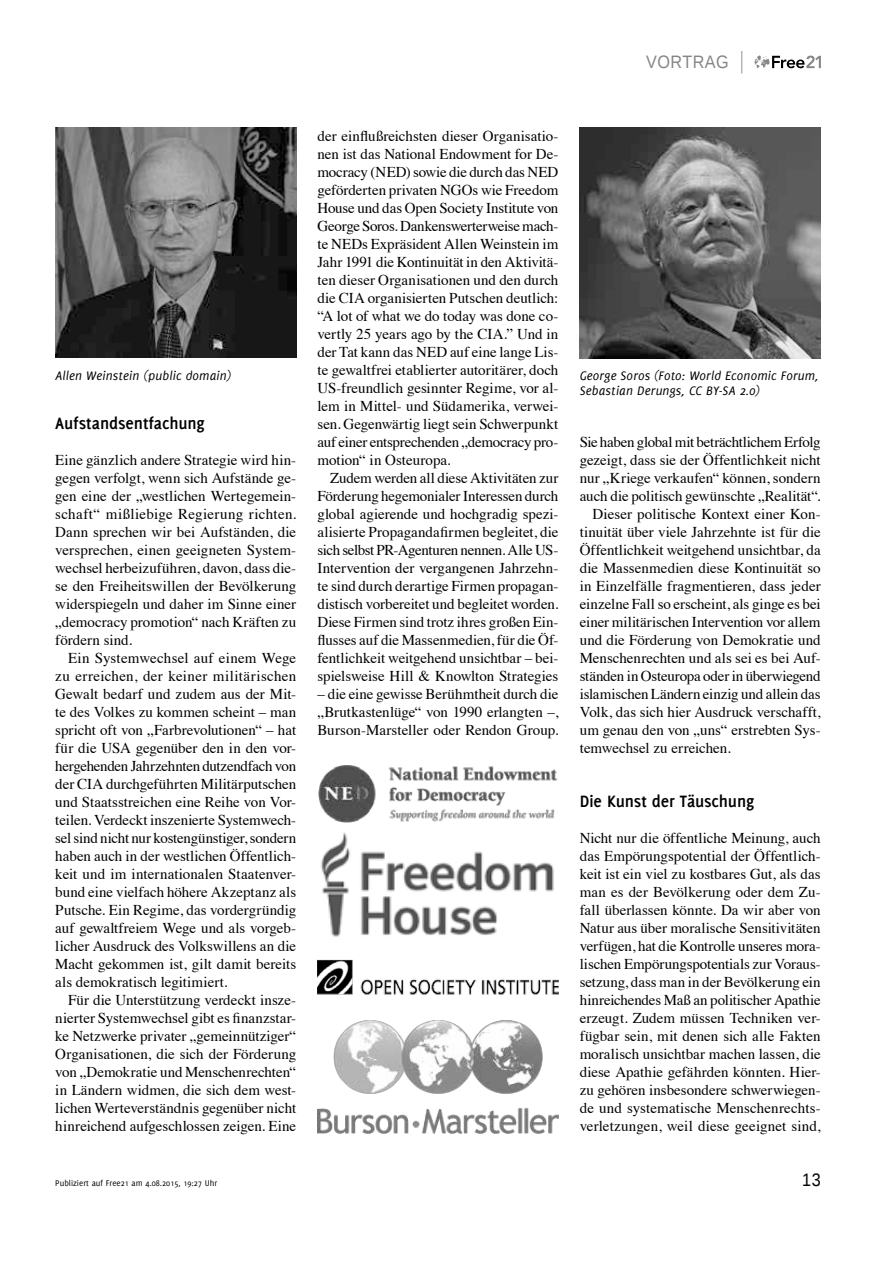
<style>
.page{position:relative;width:893px;height:1263px;background:#fff}
.page>*{position:absolute;margin:0;border:0;box-sizing:border-box;transform-origin:0 0}
.t1{font:700 18px "Delicious";letter-spacing:-.005em;color:#000}
.t2{font:18px "Liberation Sans";letter-spacing:.03em;color:#868686;scale:.9 1}
.t3{font:18px "Liberation Sans";color:#000;scale:.9 1}
.t4{font:15px/18px "Times";letter-spacing:-.005em;color:#000;text-align:justify}
.t5{font:15px "Times";letter-spacing:-.025em;color:#000}
.t6{font:italic 13.5px/15px "Delicious";letter-spacing:.01em;color:#000}
.t7{font:9px "Delicious";color:#000}
</style>
<div class="page">
<svg style="left:755px;top:55px;width:66px;height:13px"></svg>
<svg style="left:741px;top:51px;width:1px;height:23px"></svg>
<img style="left:580px;top:128px;width:241px;height:230px">
<img style="left:55px;top:128px;width:241px;height:229px">
<img style="left:318px;top:765px;width:240px;height:58px">
<img style="left:317px;top:959px;width:241px;height:37px">
<img style="left:320px;top:832px;width:234px;height:105px">
<img style="left:317px;top:1020px;width:241px;height:113px">
<p class="t2" style="left:646px;top:52px;width:93px">VORTRAG</p>
<p class="t6" style="left:55px;top:368px;width:177px">Allen Weinstein (public domain)</p>
<p class="t1" style="left:55px;top:413px;width:151px">Aufstandsentfachung</p>
<p class="t4" style="left:55px;top:450px;width:242px">Eine gänzlich andere Strategie wird hin&shy;gegen verfolgt, wenn sich Aufstände ge&shy;gen eine der „westlichen Wertegemein&shy;schaft“ mißliebige Regierung richten.<br>Dann sprechen wir bei Aufständen, die versprechen, einen geeigneten System&shy;wechsel herbeizuführen, davon, dass die&shy;se den Freiheitswillen der Bevölkerung widerspiegeln und daher im Sinne einer „democracy promotion“ nach Kräften zu fördern sind.</p>
<p class="t4" style="left:55px;top:648px;width:242px;text-indent:13px">Ein Systemwechsel auf einem Wege zu erreichen, der keiner militärischen Gewalt bedarf und zudem aus der Mit&shy;te des Volkes zu kommen scheint – man spricht oft von „Farbrevolutionen“ – hat für die USA gegenüber den in den vor&shy;hergehenden Jahrzehnten dutzendfach von der CIA durchgeführten Militärputschen und Staatsstreichen eine Reihe von Vor&shy;teilen. Verdeckt inszenierte Systemwech&shy;sel sind nicht nur kostengünstiger, sondern haben auch in der westlichen Öffentlich&shy;keit und im internationalen Staatenver&shy;bund eine vielfach höhere Akzeptanz als Putsche. Ein Regime, das vordergründig auf gewaltfreiem Wege und als vorgeb&shy;licher Ausdruck des Volkswillens an die Macht gekommen ist, gilt damit bereits als demokratisch legitimiert.</p>
<p class="t4" style="left:55px;top:990px;width:242px;text-indent:13px">Für die Unterstützung verdeckt insze&shy;nierter Systemwechsel gibt es finanzstar&shy;ke Netzwerke privater „gemeinnütziger“ Organisationen, die sich der Förderung von „Demokratie und Menschenrechten“ in Ländern widmen, die sich dem west&shy;lichen Werteverständnis gegenüber nicht hinreichend aufgeschlossen zeigen. Eine</p>
<p class="t4" style="left:317px;top:126px;width:242px">der einflußreichsten dieser Organisatio&shy;nen ist das National Endowment for De&shy;mocracy (NED) sowie die durch das NED geförderten privaten NGOs wie Freedom House und das Open Society Institute von George Soros. Dankenswerterweise mach&shy;te NEDs Expräsident Allen Weinstein im Jahr 1991 die Kontinuität in den Aktivitä&shy;ten dieser Organisationen und den durch die CIA organisierten Putschen deutlich: “A lot of what we do today was done co&shy;vertly 25 years ago by the CIA.” Und in der Tat kann das NED auf eine lange Lis&shy;te gewaltfrei etablierter autoritärer, doch US-freundlich gesinnter Regime, vor al&shy;lem in Mittel- und Südamerika, verwei&shy;sen. Gegenwärtig liegt sein Schwerpunkt auf einer entsprechenden „democracy pro&shy;motion“ in Osteuropa.</p>
<p class="t4" style="left:317px;top:468px;width:242px;text-indent:13px">Zudem werden all diese Aktivitäten zur Förderung hegemonialer Interessen durch global agierende und hochgradig spezi&shy;alisierte Propagandafirmen begleitet, die sich selbst PR-Agenturen nennen. Alle US-Intervention der vergangenen Jahrzehn&shy;te sind durch derartige Firmen propagan&shy;distisch vorbereitet und begleitet worden.<br>Diese Firmen sind trotz ihres großen Ein&shy;flusses auf die Massenmedien, für die Öf&shy;fentlichkeit weitgehend unsichtbar – bei&shy;spielsweise Hill &amp; Knowlton Strategies</p>
<p class="t4" style="left:317px;top:684px;width:242px">– die eine gewisse Berühmtheit durch die „Brutkastenlüge“ von 1990 erlangten –, Burson-Marsteller oder Rendon Group.</p>
<p class="t6" style="left:580px;top:368px;width:241px">George Soros (Foto: World Economic Forum,<br>Sebastian Derungs, CC BY-SA 2.0)</p>
<p class="t5" style="left:580px;top:428px;width:242px">Sie haben global mit beträchtlichem Erfolg</p>
<p class="t4" style="left:580px;top:450px;width:242px">gezeigt, dass sie der Öffentlichkeit nicht</p>
<p class="t4" style="left:580px;top:468px;width:242px">nur „Kriege verkaufen“ können, sondern</p>
<p class="t4" style="left:580px;top:486px;width:242px">auch die politisch gewünschte „Realität“.</p>
<p class="t4" style="left:592px;top:504px;width:230px">Dieser politische Kontext einer Kon-</p>
<p class="t4" style="left:580px;top:522px;width:242px">tinuität über viele Jahrzehnte ist für die</p>
<p class="t4" style="left:580px;top:540px;width:242px">Öffentlichkeit weitgehend unsichtbar, da</p>
<p class="t4" style="left:580px;top:558px;width:242px">die Massenmedien diese Kontinuität so</p>
<p class="t4" style="left:580px;top:576px;width:242px">in Einzelfälle fragmentieren, dass jeder</p>
<p class="t4" style="left:580px;top:594px;width:242px">einzelne Fall so erscheint, als ginge es bei</p>
<p class="t4" style="left:580px;top:612px;width:242px">einer militärischen Intervention vor allem</p>
<p class="t4" style="left:580px;top:630px;width:242px">und die Förderung von Demokratie und</p>
<p class="t4" style="left:580px;top:648px;width:242px">Menschenrechten und als sei es bei Auf-</p>
<p class="t4" style="left:580px;top:666px;width:242px">ständen in Osteuropa oder in überwiegend</p>
<p class="t4" style="left:580px;top:684px;width:242px">islamischen Ländern einzig und allein das</p>
<p class="t4" style="left:580px;top:702px;width:242px">Volk, das sich hier Ausdruck verschafft,</p>
<p class="t4" style="left:580px;top:720px;width:242px">um genau den von „uns“ erstrebten Sys-</p>
<p class="t4" style="left:580px;top:738px;width:153px">temwechsel zu erreichen.</p>
<p class="t1" style="left:580px;top:791px;width:176px">Die Kunst der Täuschung</p>
<p class="t4" style="left:580px;top:828px;width:243px">Nicht nur die öffentliche Meinung, auch das Empörungspotential der Öffentlich&shy;keit ist ein viel zu kostbares Gut, als das man es der Bevölkerung oder dem Zu&shy;fall überlassen könnte. Da wir aber von Natur aus über moralische Sensitivitäten verfügen, hat die Kontrolle unseres mora&shy;lischen Empörungspotentials zur Voraus&shy;setzung, dass man in der Bevölkerung ein hinreichendes Maß an politischer Apathie erzeugt. Zudem müssen Techniken ver&shy;fügbar sein, mit denen sich alle Fakten moralisch unsichtbar machen lassen, die diese Apathie gefährden könnten. Hier&shy;zu gehören insbesondere schwerwiegen&shy;de und systematische Menschenrechts&shy;verletzungen, weil diese geeignet sind,</p>
<p class="t7" style="left:55px;top:1177px;width:163px">Publiziert auf Free21 am 4.08.2015, 19:27 Uhr</p>
<p class="t3" style="left:802px;top:1169px;width:22px">13</p>
</div>
